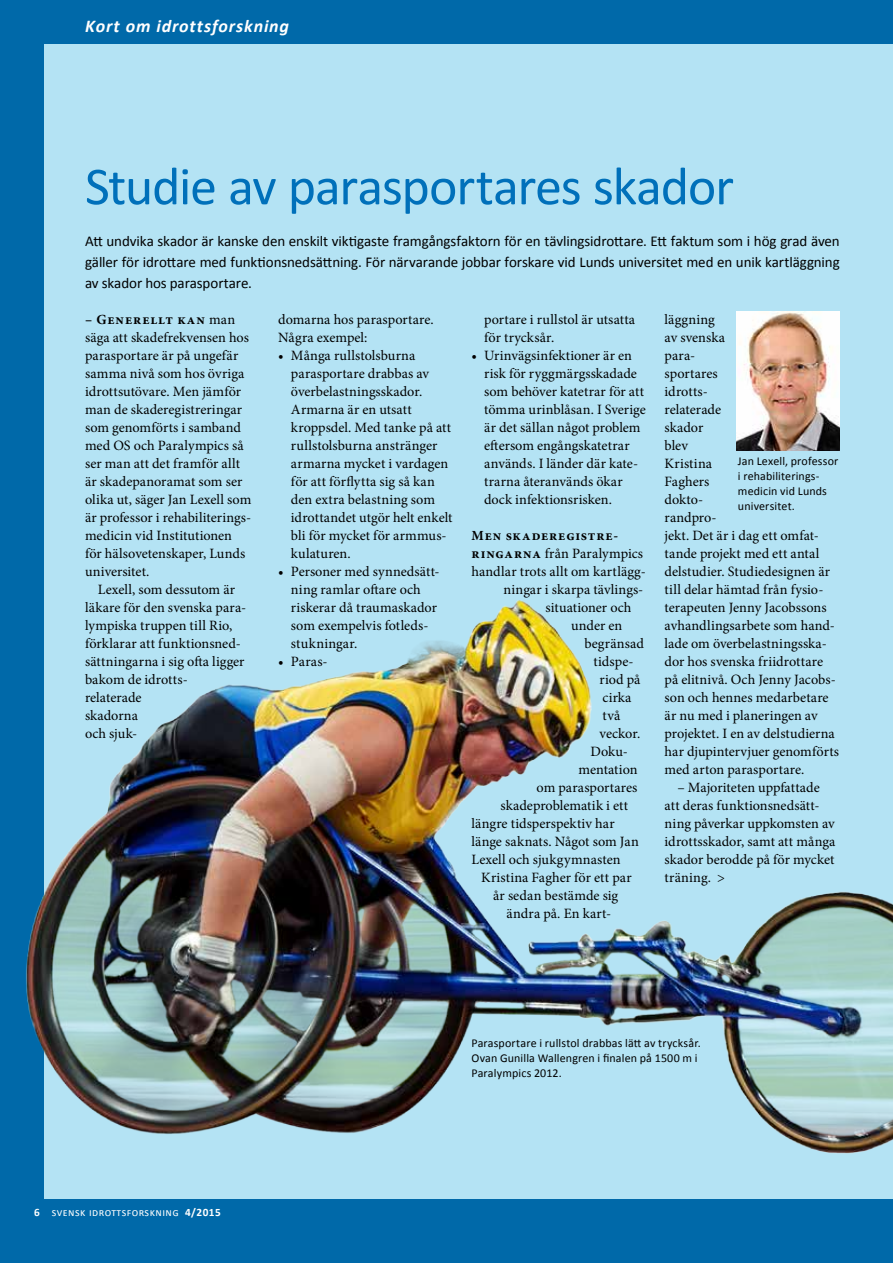
<style>
.page{position:relative;width:893px;height:1263px;background:#fff}
.page>*{position:absolute;margin:0;border:0;box-sizing:border-box;transform-origin:0 0}
.t1{font:54px "Calibri";letter-spacing:-.025em;color:#0070ba}
.t2{font:italic 700 18px "Calibri";letter-spacing:.05em;color:#fff}
.t3{font:15px/21px "Calibri";letter-spacing:-.01em;color:#000;text-align:justify}
.t4{font:14.25px/18px "Minion Pro";letter-spacing:.005em;color:#000}
.t5{font:700 13.95px "Minion Pro";letter-spacing:.06em;color:#000}
.t6{font:12px/15px "Calibri";letter-spacing:.01em;color:#000}
.t7{font:11.25px "Calibri";letter-spacing:.04em;color:#fff}
.s1{font-weight:400;font-size:14.25px}
.s2{font-weight:700;font-size:13.95px}
.s3{font-weight:700}
</style>
<div class="page">
<div style="left:0;top:1199px;width:893px;height:64px;background:#0069a9"></div>
<div style="left:0;top:0;width:893px;height:1199px;background:#b4e3f4"></div>
<div style="left:0;top:0;width:893px;height:44px;background:#0069a9"></div>
<div style="left:0;top:0;width:44px;height:1263px;background:#0069a9"></div>
<img style="left:737px;top:312px;width:103px;height:138px">
<img style="left:26px;top:600px;width:867px;height:554px">
<p class="t2" style="left:85px;top:14px;width:205px">Kort om idrottsforskning</p>
<h1 class="t1" style="left:85px;top:153px;width:650px">Studie av parasportares skador</h1>
<p class="t3" style="left:85px;top:230px;width:756px">Att undvika skador är kanske den enskilt viktigaste framgångsfaktorn för en tävlingsidrottare. Ett faktum som i hög grad även gäller för idrottare med funktionsnedsättning. För närvarande jobbar forskare vid Lunds universitet med en unik kartläggning av skador hos parasportare.</p>
<p class="t5" style="left:85px;top:310px;width:152px">– Generellt kan <span class="s1">man</span></p>
<p class="t4" style="left:85px;top:329px;width:168px">säga att skadefrekvensen hos parasportare är på ungefär samma nivå som hos övriga idrottsutövare. Men jämför man de skaderegistreringar som genomförts i samband med OS och Paralympics så ser man att det framför allt är skadepanoramat som ser olika ut, säger Jan Lexell som är professor i rehabiliterings&shy;medicin vid Institutionen för hälsovetenskaper, Lunds universitet.</p>
<p class="t4" style="left:85px;top:580px;width:163px;text-indent:13px">Lexell, som dessutom är läkare för den svenska para&shy;lympiska truppen till Rio, förklarar att funktionsned&shy;sättningarna i sig ofta ligger bakom de idrotts&shy;relaterade<br>skadorna<br>och sjuk-</p>
<p class="t4" style="left:278px;top:310px;width:157px">domarna hos parasportare.<br>Några exempel:</p>
<p class="t4" style="left:291px;top:346px;width:163px;text-indent:-13px">• Många rullstolsburna parasportare drabbas av överbelastningsskador.<br>Armarna är en utsatt kroppsdel. Med tanke på att rullstolsburna anstränger armarna mycket i vardagen för att förflytta sig så kan den extra belastning som idrottandet utgör helt enkelt bli för mycket för armmus&shy;kulaturen.</p>
<p class="t4" style="left:291px;top:562px;width:150px;text-indent:-13px">• Personer med synnedsätt&shy;ning ramlar oftare och riskerar då traumaskador som exempelvis fotleds&shy;stukningar.</p>
<p class="t4" style="left:278px;top:652px;width:51px">• Paras-</p>
<p class="t4" style="left:484px;top:310px;width:153px">portare i rullstol är utsatta för trycksår.</p>
<p class="t4" style="left:484px;top:346px;width:163px;text-indent:-13px">• Urinvägsinfektioner är en risk för ryggmärgsskadade som behöver katetrar för att tömma urinblåsan. I Sverige är det sällan något problem eftersom engångskatetrar används. I länder där kate&shy;trarna återanvänds ökar dock infektionsrisken.</p>
<p class="t5" style="left:471px;top:526px;width:148px">Men skaderegistre-</p>
<p class="t4" style="left:471px;top:545px;width:173px"><span class="s2">ringarna</span> från Paralympics</p>
<p class="t4" style="left:471px;top:563px;width:176px">handlar trots allt om kartlägg-</p>
<p class="t4" style="left:504px;top:581px;width:141px">ningar i skarpa tävlings-</p>
<p class="t4" style="left:546px;top:599px;width:87px">situationer och</p>
<p class="t4" style="left:571px;top:617px;width:53px">under en</p>
<p class="t4" style="left:585px;top:635px;width:61px">begränsad</p>
<p class="t4" style="left:594px;top:653px;width:41px">tidspe-</p>
<p class="t4" style="left:600px;top:671px;width:42px">riod på</p>
<p class="t4" style="left:603px;top:689px;width:30px">cirka</p>
<p class="t4" style="left:603px;top:706px;width:19px">två</p>
<p class="t4" style="left:600px;top:724px;width:42px">veckor.</p>
<p class="t4" style="left:591px;top:742px;width:39px">Doku-</p>
<p class="t4" style="left:579px;top:760px;width:60px">mentation</p>
<p class="t4" style="left:537px;top:778px;width:102px">om parasportares</p>
<p class="t4" style="left:501px;top:796px;width:129px">skadeproblematik i ett</p>
<p class="t4" style="left:471px;top:814px;width:145px">längre tidsperspektiv har</p>
<p class="t4" style="left:471px;top:832px;width:169px">länge saknats. Något som Jan</p>
<p class="t4" style="left:471px;top:850px;width:151px">Lexell och sjukgymnasten</p>
<p class="t4" style="left:481px;top:868px;width:152px">Kristina Fagher för ett par</p>
<p class="t4" style="left:493px;top:886px;width:127px">år sedan bestämde sig</p>
<p class="t4" style="left:507px;top:904px;width:105px">ändra på. En kart-</p>
<p class="t4" style="left:665px;top:310px;width:176px">läggning<br>av svenska<br>para-<br>sportares<br>idrotts-<br>relaterade<br>skador<br>blev<br>Kristina<br>Faghers<br>dokto-<br>randpro-<br>jekt. Det är i dag ett omfat&shy;tande projekt med ett antal delstudier. Studiedesignen är till delar hämtad från fysio&shy;terapeuten Jenny Jacobssons avhandlingsarbete som hand&shy;lade om överbelastningsska&shy;dor hos svenska friidrottare på elitnivå. Och Jenny Jacobs&shy;son och hennes medarbetare är nu med i planeringen av projektet. I en av delstudierna har djupintervjuer genomförts med arton parasportare.</p>
<p class="t4" style="left:665px;top:778px;width:172px;text-indent:13px">– Majoriteten uppfattade att deras funktionsnedsätt&shy;ning påverkar uppkomsten av idrottsskador, samt att många skador berodde på för mycket träning. &gt;</p>
<p class="t6" style="left:738px;top:452px;width:102px">Jan Lexell, professor i rehabiliterings&shy;medicin vid Lunds universitet.</p>
<p class="t6" style="left:471px;top:1034px;width:231px">Parasportare i rullstol drabbas lätt av trycksår.<br>Ovan Gunilla Wallengren i finalen på 1500 m i<br>Paralympics 2012.</p>
<p class="t7" style="left:34px;top:1205px;width:188px"><span class="s3">6</span> svensk idrottsforskning <span class="s3">4/2015</span></p>
</div>
